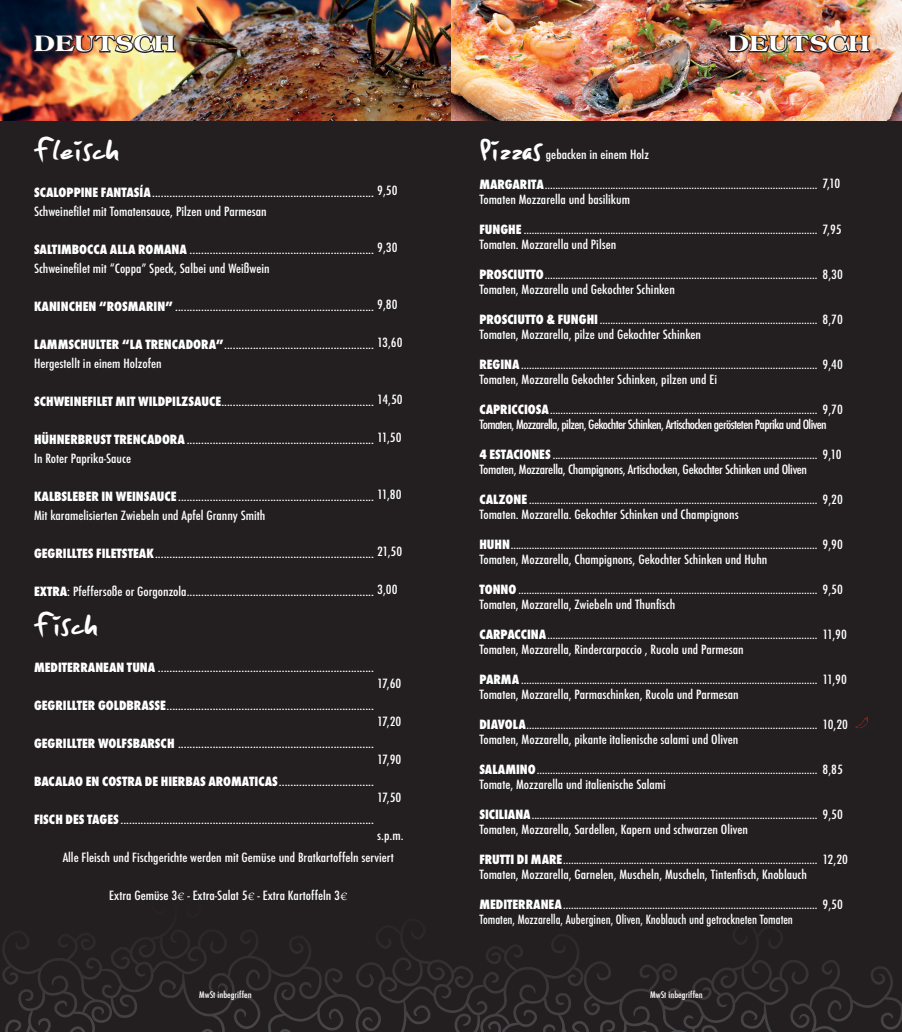
<style>
.page{position:relative;width:902px;height:1032px;background:#fff}
.page>*{position:absolute;margin:0;border:0;box-sizing:border-box;transform-origin:0 0}
.t1{font:800 24px "Americana Std";color:#fff;scale:1.1 1}
.t2{font:800 24px "Fleche";color:#fff;scale:1.1 1}
.t3{font:500 condensed 14px/30px "Futura T";color:#fff;scale:1.1 1}
.t4{font:500 condensed 14px/30px "Futura T";letter-spacing:-.04em;color:#fff;scale:1.1 1}
.t5{font:500 condensed 14px/30px "Futura T";letter-spacing:-.02em;color:#fff;scale:1.1 1}
.t6{font:500 condensed 14px "Futura T";color:#fff}
.t7{font:800 condensed 14px "Futura T";color:#fff}
.t8{font:500 condensed 10px "Futura T";color:#fff;scale:1.1 1}
.s1{font-weight:800}
.s2{font-weight:500}
.s3{font-family:"Gabriola";font-weight:400;font-stretch:normal}
.s4{font-family:"Fleche";font-weight:800;font-stretch:normal;font-size:24px}
</style>
<div class="page">
<div style="left:0;top:0;width:901px;height:1032px;background:#231f20"></div>
<svg style="left:2px;top:941px;width:266px;height:91px"></svg>
<svg style="left:268px;top:941px;width:633px;height:91px"></svg>
<img style="left:0;top:0;width:901px;height:120px">
<img style="left:32px;top:34px;width:145px;height:20px">
<img style="left:726px;top:34px;width:145px;height:20px">
<svg style="left:855px;top:717px;width:12px;height:11px"></svg>
<h1 class="t1" style="left:34px;top:29px;width:130px">DEUTSCH</h1>
<h1 class="t1" style="left:728px;top:29px;width:130px">DEUTSCH</h1>
<h1 class="t2" style="left:34px;top:137px;width:79px">Fleisch</h1>
<p class="t3" style="left:34px;top:183px;width:310px;line-height:19px"><span class="s1">SCALOPPINE FANTASÍA</span>.............................................................................<br>Schweinefilet mit Tomatensauce, Pilzen und Parmesan</p>
<p class="t3" style="left:34px;top:240px;width:310px;line-height:19px"><span class="s1">SALTIMBOCCA ALLA ROMANA</span> ................................................................<br>Schweinefilet mit “Coppa” Speck, Salbei und Weißwein</p>
<p class="t3" style="left:34px;top:291px;width:310px"><span class="s1">KANINCHEN “ROSMARIN”</span> .....................................................................</p>
<p class="t3" style="left:34px;top:335px;width:310px;line-height:19px"><span class="s1">LAMMSCHULTER “LA TRENCADORA”</span>....................................................<br>Hergestellt in einem Holzofen</p>
<p class="t3" style="left:34px;top:386px;width:310px"><span class="s1">SCHWEINEFILET MIT WILDPILZSAUCE</span>.....................................................</p>
<p class="t3" style="left:34px;top:430px;width:310px;line-height:19px"><span class="s1">HÜHNERBRUST TRENCADORA</span> .................................................................<br>In Roter Paprika-Sauce</p>
<p class="t3" style="left:34px;top:487px;width:310px;line-height:19px"><span class="s1">KALBSLEBER IN WEINSAUCE</span> ....................................................................<br>Mit karamelisierten Zwiebeln und Apfel Granny Smith</p>
<p class="t3" style="left:34px;top:538px;width:310px"><span class="s1">GEGRILLTES FILETSTEAK</span>............................................................................</p>
<p class="t3" style="left:34px;top:576px;width:310px"><span class="s1">EXTRA</span>: Pfeffersoße or Gorgonzola.................................................................</p>
<h1 class="t2" style="left:34px;top:612px;width:60px">Fisch</h1>
<p class="t3" style="left:34px;top:652px;width:310px"><span class="s1">MEDITERRANEAN TUNA</span> ...........................................................................</p>
<p class="t3" style="left:34px;top:690px;width:310px"><span class="s1">GEGRILLTER GOLDBRASSE</span>........................................................................</p>
<p class="t3" style="left:34px;top:728px;width:310px"><span class="s1">GEGRILLTER WOLFSBARSCH</span> ....................................................................</p>
<p class="t7" style="left:34px;top:773px;width:341px">BACALAO EN COSTRA DE HIERBAS AROMATICAS<span class="s2">.................................</span></p>
<p class="t3" style="left:34px;top:804px;width:310px"><span class="s1">FISCH DES TAGES</span> ........................................................................................</p>
<p class="t3" style="left:63px;top:842px;width:302px">Alle Fleisch und Fischgerichte werden mit Gemüse und Bratkartoffeln serviert</p>
<p class="t3" style="left:109px;top:880px;width:218px">Extra Gemüse 3<span class="s3">€</span> - Extra-Salat 5<span class="s3">€</span> - Extra Kartoffeln 3<span class="s3">€</span></p>
<p class="t3" style="left:377px;top:176px;width:20px">9,50</p>
<p class="t3" style="left:377px;top:233px;width:20px">9,30</p>
<p class="t3" style="left:377px;top:290px;width:20px">9,80</p>
<p class="t3" style="left:377px;top:328px;width:25px">13,60</p>
<p class="t3" style="left:377px;top:385px;width:25px">14,50</p>
<p class="t3" style="left:377px;top:423px;width:24px">11,50</p>
<p class="t3" style="left:377px;top:480px;width:24px">11,80</p>
<p class="t3" style="left:377px;top:537px;width:24px">21,50</p>
<p class="t3" style="left:377px;top:575px;width:20px">3,00</p>
<p class="t3" style="left:377px;top:668px;width:23px">17,60</p>
<p class="t3" style="left:377px;top:705px;width:23px">17,20</p>
<p class="t3" style="left:377px;top:743px;width:23px">17,90</p>
<p class="t3" style="left:377px;top:781px;width:23px">17,50</p>
<p class="t3" style="left:377px;top:819px;width:25px">s.p.m.</p>
<p class="t3" style="left:479px;top:139px;width:329px"><span class="s4">Pizzas</span> gebacken in einem Holz<br><span class="s1">MARGARITA</span>........................................................................................................ 7,10</p>
<p class="t3" style="left:479px;top:184px;width:331px">Tomaten Mozzarella und basilikum<br><span class="s1">FUNGHE</span> ................................................................................................................ 7,95</p>
<p class="t3" style="left:479px;top:229px;width:332px">Tomaten. Mozzarella und Pilsen<br><span class="s1">PROSCIUTTO</span>........................................................................................................ 8,30</p>
<p class="t3" style="left:479px;top:274px;width:332px">Tomaten, Mozzarella und Gekochter Schinken<br><span class="s1">PROSCIUTTO &amp; FUNGHI</span>................................................................................... 8,70</p>
<p class="t3" style="left:479px;top:319px;width:332px">Tomaten, Mozzarella, pilze und Gekochter Schinken<br><span class="s1">REGINA</span>................................................................................................................. 9,40</p>
<p class="t3" style="left:479px;top:364px;width:332px">Tomaten, Mozzarella Gekochter Schinken, pilzen und Ei<br><span class="s1">CAPRICCIOSA</span>...................................................................................................... 9,70</p>
<p class="t4" style="left:479px;top:409px;width:331px">Tomaten, Mozzarella, pilzen, Gekochter Schinken, Artischocken gerösteten Paprika und Oliven<br><span class="s1">4 ESTACIONES</span> ..................................................................................................... 9,10</p>
<p class="t5" style="left:479px;top:454px;width:332px">Tomaten, Mozzarella, Champignons, Artischocken, Gekochter Schinken und Oliven<br><span class="s1">CALZONE</span> .............................................................................................................. 9,20</p>
<p class="t3" style="left:479px;top:499px;width:332px">Tomaten. Mozzarella. Gekochter Schinken und Champignons<br><span class="s1">HUHN</span>..................................................................................................................... 9,90</p>
<p class="t3" style="left:479px;top:544px;width:332px">Tomaten, Mozzarella, Champignons, Gekochter Schinken und Huhn<br><span class="s1">TONNO</span> .................................................................................................................. 9,50</p>
<p class="t3" style="left:479px;top:589px;width:335px">Tomaten, Mozzarella, Zwiebeln und Thunfisch<br><span class="s1">CARPACCINA</span>....................................................................................................... 11,90</p>
<p class="t3" style="left:479px;top:634px;width:335px">Tomaten, Mozzarella, Rindercarpaccio , Rucola und Parmesan<br><span class="s1">PARMA</span> ................................................................................................................. 11,90</p>
<p class="t3" style="left:479px;top:679px;width:337px">Tomaten, Mozzarella, Parmaschinken, Rucola und Parmesan<br><span class="s1">DIAVOLA</span>............................................................................................................... 10,20</p>
<p class="t3" style="left:479px;top:724px;width:332px">Tomaten, Mozzarella, pikante italienische salami und Oliven<br><span class="s1">SALAMINO</span>........................................................................................................... 8,85</p>
<p class="t3" style="left:479px;top:769px;width:332px">Tomate, Mozzarella und italienische Salami<br><span class="s1">SICILIANA</span>............................................................................................................. 9,50</p>
<p class="t3" style="left:479px;top:814px;width:336px">Tomaten, Mozzarella, Sardellen, Kapern und schwarzen Oliven<br><span class="s1">FRUTTI DI MARE</span>................................................................................................. 12,20</p>
<p class="t3" style="left:479px;top:859px;width:332px">Tomaten, Mozzarella, Garnelen, Muscheln, Muscheln, Tintenfisch, Knoblauch<br><span class="s1">MEDITERRANEA</span>................................................................................................. 9,50</p>
<p class="t6" style="left:479px;top:911px;width:315px">Tomaten, Mozzarella, Auberginen, Oliven, Knoblauch und getrockneten Tomaten</p>
<p class="t8" style="left:199px;top:989px;width:49px">MwSt inbegriffen</p>
<p class="t8" style="left:650px;top:989px;width:49px">MwSt inbegriffen</p>
</div>
